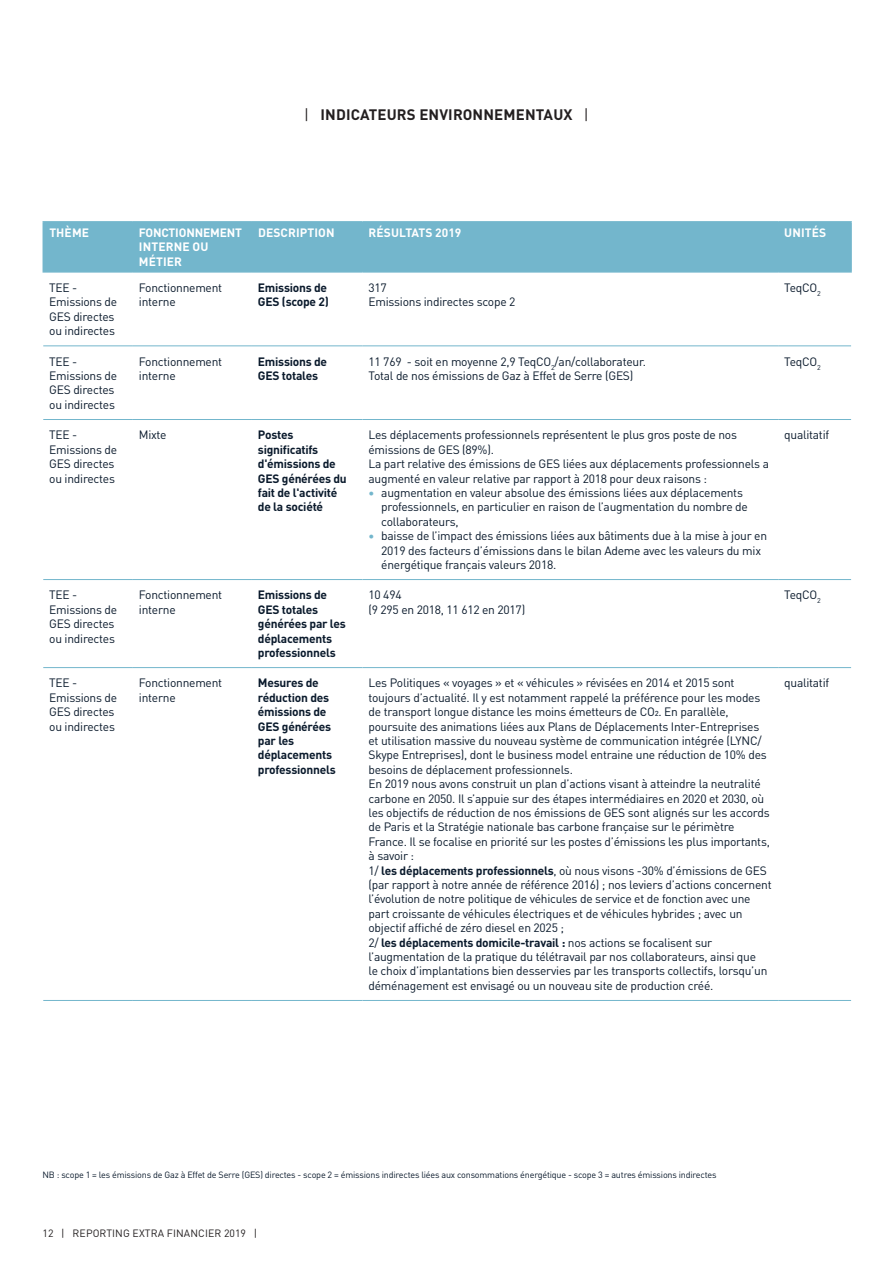
<style>
.page{position:relative;width:893px;height:1263px;background:#fff}
.page>*{position:absolute;margin:0;border:0;box-sizing:border-box;transform-origin:0 0}
.t1{font:700 15px "DIN Pro";letter-spacing:.01em;color:#231f20}
.t2{font:12px/14.4px "DIN Pro";letter-spacing:-.02em;color:#0a1a2c}
.t3{font:700 12px/14.4px "DIN Pro";letter-spacing:-.02em;color:#0a1a2c}
.t4{font:700 12px "DIN Pro";letter-spacing:.01em;color:#fff}
.t5{font:700 12px/14.4px "DIN Pro";letter-spacing:-.015em;color:#fff}
.t6{font:10.5px "DIN Pro";letter-spacing:.01em;color:#231f20}
.t7{font:9px "DIN Pro";letter-spacing:-.02em;color:#0a1a2c}
.s1{font-weight:400}
.s2{font-weight:700;color:#73b6cc}
.s3{font-weight:700}
</style>
<div class="page">
<div style="left:44px;top:223px;width:806px;height:48px;background:#73b6cc"></div>
<hr style="left:43px;top:223px;width:1px;height:48px;background:#73b6cc">
<hr style="left:43px;top:221px;width:90px;height:2px;background:#73b6cc">
<hr style="left:133px;top:221px;width:119px;height:2px;background:#73b6cc">
<hr style="left:252px;top:221px;width:110px;height:2px;background:#73b6cc">
<hr style="left:362px;top:221px;width:416px;height:2px;background:#73b6cc">
<hr style="left:778px;top:221px;width:74px;height:2px;background:#73b6cc">
<hr style="left:132px;top:223px;width:2px;height:48px;background:#73b6cc">
<hr style="left:251px;top:223px;width:2px;height:48px;background:#73b6cc">
<hr style="left:362px;top:223px;width:1px;height:48px;background:#73b6cc">
<hr style="left:777px;top:223px;width:2px;height:48px;background:#73b6cc">
<hr style="left:850px;top:223px;width:2px;height:48px;background:#73b6cc">
<hr style="left:43px;top:271px;width:90px;height:2px;background:#73b6cc">
<hr style="left:133px;top:271px;width:119px;height:2px;background:#73b6cc">
<hr style="left:252px;top:271px;width:110px;height:2px;background:#73b6cc">
<hr style="left:362px;top:271px;width:416px;height:2px;background:#73b6cc">
<hr style="left:778px;top:271px;width:74px;height:2px;background:#73b6cc">
<hr style="left:43px;top:345px;width:90px;height:1px;background:#73b6cc">
<hr style="left:133px;top:345px;width:119px;height:1px;background:#73b6cc">
<hr style="left:43px;top:419px;width:90px;height:1px;background:#73b6cc">
<hr style="left:133px;top:419px;width:119px;height:1px;background:#73b6cc">
<hr style="left:252px;top:345px;width:110px;height:1px;background:#73b6cc">
<hr style="left:252px;top:419px;width:110px;height:1px;background:#73b6cc">
<hr style="left:362px;top:345px;width:416px;height:1px;background:#73b6cc">
<hr style="left:778px;top:345px;width:73px;height:1px;background:#73b6cc">
<hr style="left:362px;top:419px;width:416px;height:1px;background:#73b6cc">
<hr style="left:778px;top:419px;width:73px;height:1px;background:#73b6cc">
<hr style="left:43px;top:579px;width:90px;height:1px;background:#73b6cc">
<hr style="left:133px;top:579px;width:119px;height:1px;background:#73b6cc">
<hr style="left:252px;top:579px;width:110px;height:1px;background:#73b6cc">
<hr style="left:362px;top:579px;width:416px;height:1px;background:#73b6cc">
<hr style="left:778px;top:579px;width:73px;height:1px;background:#73b6cc">
<hr style="left:43px;top:667px;width:90px;height:1px;background:#73b6cc">
<hr style="left:133px;top:667px;width:119px;height:1px;background:#73b6cc">
<hr style="left:43px;top:1000px;width:90px;height:1px;background:#73b6cc">
<hr style="left:133px;top:1000px;width:119px;height:1px;background:#73b6cc">
<hr style="left:252px;top:667px;width:110px;height:1px;background:#73b6cc">
<hr style="left:252px;top:1000px;width:110px;height:1px;background:#73b6cc">
<hr style="left:362px;top:667px;width:416px;height:1px;background:#73b6cc">
<hr style="left:778px;top:667px;width:73px;height:1px;background:#73b6cc">
<hr style="left:362px;top:1000px;width:416px;height:1px;background:#73b6cc">
<hr style="left:778px;top:1000px;width:73px;height:1px;background:#73b6cc">
<p class="t1" style="left:304px;top:103px;width:286px"><span class="s1">|</span> INDICATEURS ENVIRONNEMENTAUX <span class="s1">|</span></p>
<p class="t4" style="left:49px;top:223px;width:41px">THÈME</p>
<p class="t5" style="left:139px;top:225px;width:105px">FONCTIONNEMENT<br>INTERNE OU<br>MÉTIER</p>
<p class="t4" style="left:258px;top:223px;width:78px">DESCRIPTION</p>
<p class="t4" style="left:369px;top:223px;width:94px">RÉSULTATS 2019</p>
<p class="t4" style="left:784px;top:223px;width:44px">UNITÉS</p>
<p class="t2" style="left:49px;top:280px;width:70px">TEE -<br>Emissions de<br>GES directes ou indirectes</p>
<p class="t2" style="left:139px;top:280px;width:85px">Fonctionnement interne</p>
<p class="t3" style="left:258px;top:280px;width:72px">Emissions de<br>GES (scope 2)</p>
<p class="t2" style="left:368px;top:280px;width:148px">317<br>Emissions indirectes scope 2</p>
<p class="t2" style="left:784px;top:280px;width:38px">TeqCO<sub>2</sub></p>
<p class="t2" style="left:49px;top:353px;width:70px">TEE -<br>Emissions de<br>GES directes ou indirectes</p>
<p class="t2" style="left:139px;top:353px;width:85px">Fonctionnement interne</p>
<p class="t3" style="left:258px;top:353px;width:71px">Emissions de<br>GES totales</p>
<p class="t2" style="left:368px;top:353px;width:279px">11 769 - soit en moyenne 2,9 TeqCO<sub>2</sub>/an/collaborateur.<br>Total de nos émissions de Gaz à Effet de Serre (GES)</p>
<p class="t2" style="left:784px;top:353px;width:38px">TeqCO<sub>2</sub></p>
<p class="t2" style="left:49px;top:427px;width:70px">TEE -<br>Emissions de<br>GES directes ou indirectes</p>
<p class="t2" style="left:139px;top:427px;width:29px">Mixte</p>
<p class="t3" style="left:258px;top:427px;width:90px">Postes significatifs d'émissions de<br>GES générées du fait de l'activité de la société</p>
<p class="t2" style="left:368px;top:427px;width:402px">Les déplacements professionnels représentent le plus gros poste de nos émissions de GES (89%).<br>La part relative des émissions de GES liées aux déplacements professionnels a augmenté en valeur relative par rapport à 2018 pour deux raisons :</p>
<p class="t2" style="left:784px;top:427px;width:47px">qualitatif</p>
<p class="t2" style="left:381px;top:485px;width:368px;text-indent:-13px"><span class="s2">•</span> augmentation en valeur absolue des émissions liées aux déplacements professionnels, en particulier en raison de l’augmentation du nombre de collaborateurs,</p>
<p class="t2" style="left:381px;top:528px;width:387px;text-indent:-13px"><span class="s2">•</span> baisse de l’impact des émissions liées aux bâtiments due à la mise à jour en<br>2019 des facteurs d’émissions dans le bilan Ademe avec les valeurs du mix énergétique français valeurs 2018.</p>
<p class="t2" style="left:49px;top:587px;width:70px">TEE -<br>Emissions de<br>GES directes ou indirectes</p>
<p class="t2" style="left:139px;top:587px;width:85px">Fonctionnement interne</p>
<p class="t3" style="left:258px;top:587px;width:89px">Emissions de<br>GES totales générées par les déplacements professionnels</p>
<p class="t2" style="left:368px;top:587px;width:158px">10 494<br>(9 295 en 2018, 11 612 en 2017)</p>
<p class="t2" style="left:784px;top:587px;width:38px">TeqCO<sub>2</sub></p>
<p class="t2" style="left:49px;top:675px;width:70px">TEE -<br>Emissions de<br>GES directes ou indirectes</p>
<p class="t2" style="left:139px;top:675px;width:85px">Fonctionnement interne</p>
<p class="t3" style="left:258px;top:675px;width:79px">Mesures de réduction des émissions de<br>GES générées par les déplacements professionnels</p>
<p class="t2" style="left:368px;top:675px;width:405px">Les Politiques « voyages » et « véhicules » révisées en 2014 et 2015 sont toujours d’actualité. Il y est notamment rappelé la préférence pour les modes de transport longue distance les moins émetteurs de CO2. En parallèle, poursuite des animations liées aux Plans de Déplacements Inter-Entreprises et utilisation massive du nouveau système de communication intégrée (LYNC/ Skype Entreprises), dont le business model entraine une réduction de 10% des besoins de déplacement professionnels.<br>En 2019 nous avons construit un plan d’actions visant à atteindre la neutralité carbone en 2050. Il s’appuie sur des étapes intermédiaires en 2020 et 2030, où les objectifs de réduction de nos émissions de GES sont alignés sur les accords de Paris et la Stratégie nationale bas carbone française sur le périmètre France. Il se focalise en priorité sur les postes d’émissions les plus importants, à savoir :<br>1/ <span class="s3">les déplacements professionnels</span>, où nous visons -30% d’émissions de GES (par rapport à notre année de référence 2016) ; nos leviers d’actions concernent l’évolution de notre politique de véhicules de service et de fonction avec une part croissante de véhicules électriques et de véhicules hybrides ; avec un objectif affiché de zéro diesel en 2025 ;<br>2/ <span class="s3">les déplacements domicile-travail :</span> nos actions se focalisent sur l’augmentation de la pratique du télétravail par nos collaborateurs, ainsi que<br>le choix d’implantations bien desservies par les transports collectifs, lorsqu’un déménagement est envisagé ou un nouveau site de production créé.</p>
<p class="t2" style="left:784px;top:675px;width:47px">qualitatif</p>
<p class="t7" style="left:43px;top:1167px;width:676px">NB : scope 1 = les émissions de Gaz à Effet de Serre (GES) directes - scope 2 = émissions indirectes liées aux consommations énergétique - scope 3 = autres émissions indirectes</p>
<p class="t6" style="left:43px;top:1225px;width:216px">12 | REPORTING EXTRA FINANCIER 2019 |</p>
</div>
